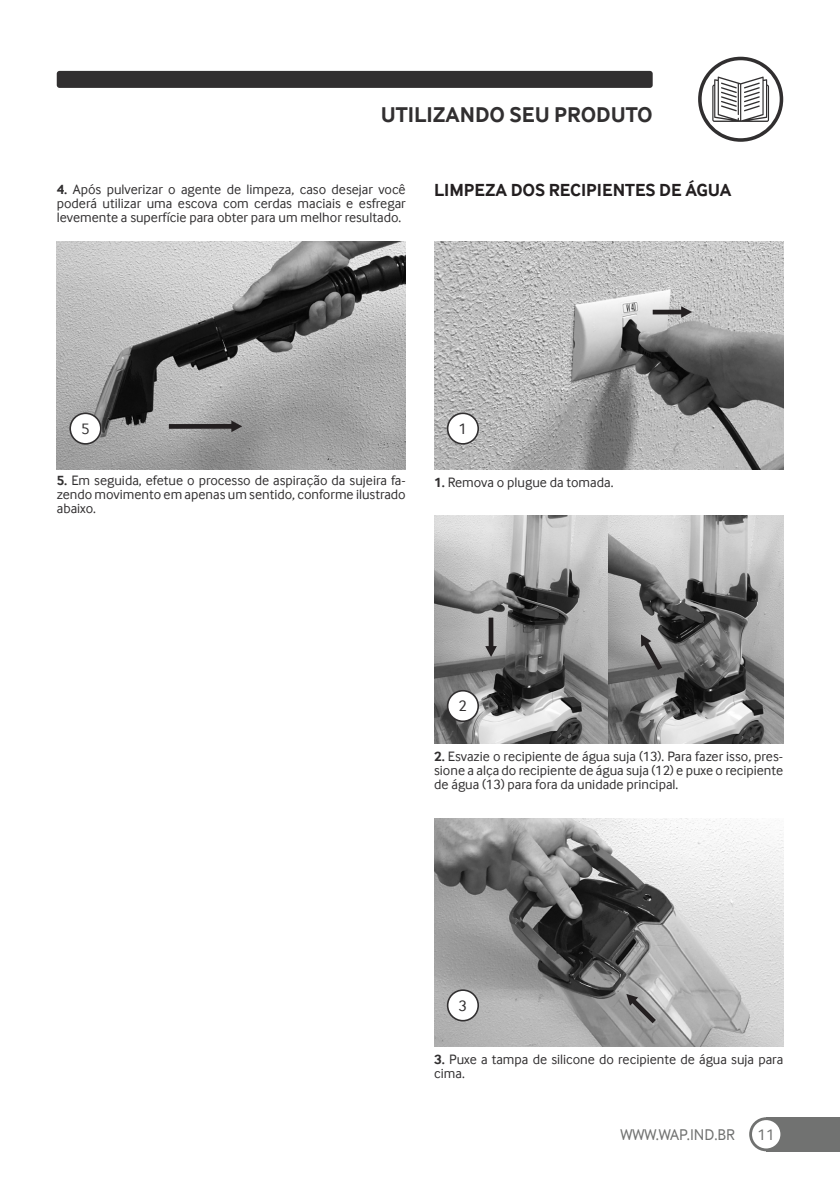
<style>
.page{position:relative;width:840px;height:1191px;background:#fff}
.page>*{position:absolute;margin:0;border:0;box-sizing:border-box;transform-origin:0 0}
.t1{font:700 22px "Inter Face";color:#312f30}
.t2{font:700 18px "Inter Face";color:#231f20}
.t3{font:16px "Inter Face";color:#717271}
.t4{font:15.8px "Inter Face";color:#312f30}
.t5{font:14px/14px "Inter Face";color:#312f30;text-align:justify}
.s1{font-weight:700}
</style>
<div class="page">
<div style="left:765px;top:1117px;width:74px;height:34px;background:#717271"></div>
<svg style="left:748px;top:1117px;width:34px;height:34px"></svg>
<div style="left:751px;top:1120px;width:29px;height:28px;background:#fff;border-radius:50%"></div>
<div style="left:57px;top:71px;width:595px;height:17px;background:#312f30;border-radius:3px"></div>
<svg style="left:697px;top:57px;width:85px;height:85px"></svg>
<div style="left:701px;top:60px;width:78px;height:78px;background:#fff;border-radius:50%"></div>
<svg style="left:712px;top:77px;width:56px;height:45px"></svg>
<img style="left:434px;top:242px;width:348px;height:228px">
<svg style="left:446px;top:412px;width:32px;height:33px"></svg>
<div style="left:448px;top:414px;width:29px;height:29px;background:#fff;border-radius:50%"></div>
<svg style="left:652px;top:306px;width:39px;height:12px"></svg>
<img style="left:434px;top:516px;width:348px;height:228px">
<svg style="left:446px;top:690px;width:32px;height:32px"></svg>
<div style="left:448px;top:691px;width:29px;height:29px;background:#fff;border-radius:50%"></div>
<svg style="left:485px;top:617px;width:11px;height:40px"></svg>
<svg style="left:640px;top:634px;width:21px;height:36px"></svg>
<img style="left:434px;top:818px;width:348px;height:228px">
<svg style="left:446px;top:989px;width:32px;height:32px"></svg>
<div style="left:448px;top:991px;width:29px;height:29px;background:#fff;border-radius:50%"></div>
<svg style="left:626px;top:994px;width:29px;height:29px"></svg>
<img style="left:57px;top:242px;width:348px;height:228px">
<svg style="left:69px;top:412px;width:32px;height:33px"></svg>
<div style="left:71px;top:414px;width:29px;height:29px;background:#fff;border-radius:50%"></div>
<svg style="left:169px;top:420px;width:73px;height:12px"></svg>
<h1 class="t1" style="left:380px;top:102px;width:273px">UTILIZANDO SEU PRODUTO</h1>
<p class="t5" style="left:57px;top:182px;width:350px"><span class="s1">4.</span> Após pulverizar o agente de limpeza, caso desejar você poderá utilizar uma escova com cerdas maciais e esfregar levemente a superfície para obter para um melhor resultado.</p>
<p class="t2" style="left:434px;top:180px;width:298px">LIMPEZA DOS RECIPIENTES DE ÁGUA</p>
<p class="t4" style="left:81px;top:420px;width:10px">5</p>
<p class="t5" style="left:57px;top:473px;width:350px"><span class="s1">5.</span> Em seguida, efetue o processo de aspiração da sujeira fa&shy;zendo movimento em apenas um sentido, conforme ilustrado abaixo.</p>
<p class="t4" style="left:458px;top:420px;width:10px">1</p>
<p class="t5" style="left:434px;top:475px;width:181px"><span class="s1">1.</span> Remova o plugue da tomada.</p>
<p class="t4" style="left:458px;top:697px;width:10px">2</p>
<p class="t5" style="left:434px;top:749px;width:350px"><span class="s1">2.</span> Esvazie o recipiente de água suja (13). Para fazer isso, pres&shy;sione a alça do recipiente de água suja (12) e puxe o recipiente de água (13) para fora da unidade principal.</p>
<p class="t4" style="left:458px;top:996px;width:10px">3</p>
<p class="t5" style="left:434px;top:1051px;width:350px"><span class="s1">3.</span> Puxe a tampa de silicone do recipiente de água suja para cima.</p>
<p class="t3" style="left:620px;top:1125px;width:116px">WWW.WAP.IND.BR</p>
<p class="t3" style="left:757px;top:1125px;width:19px">11</p>
</div>
